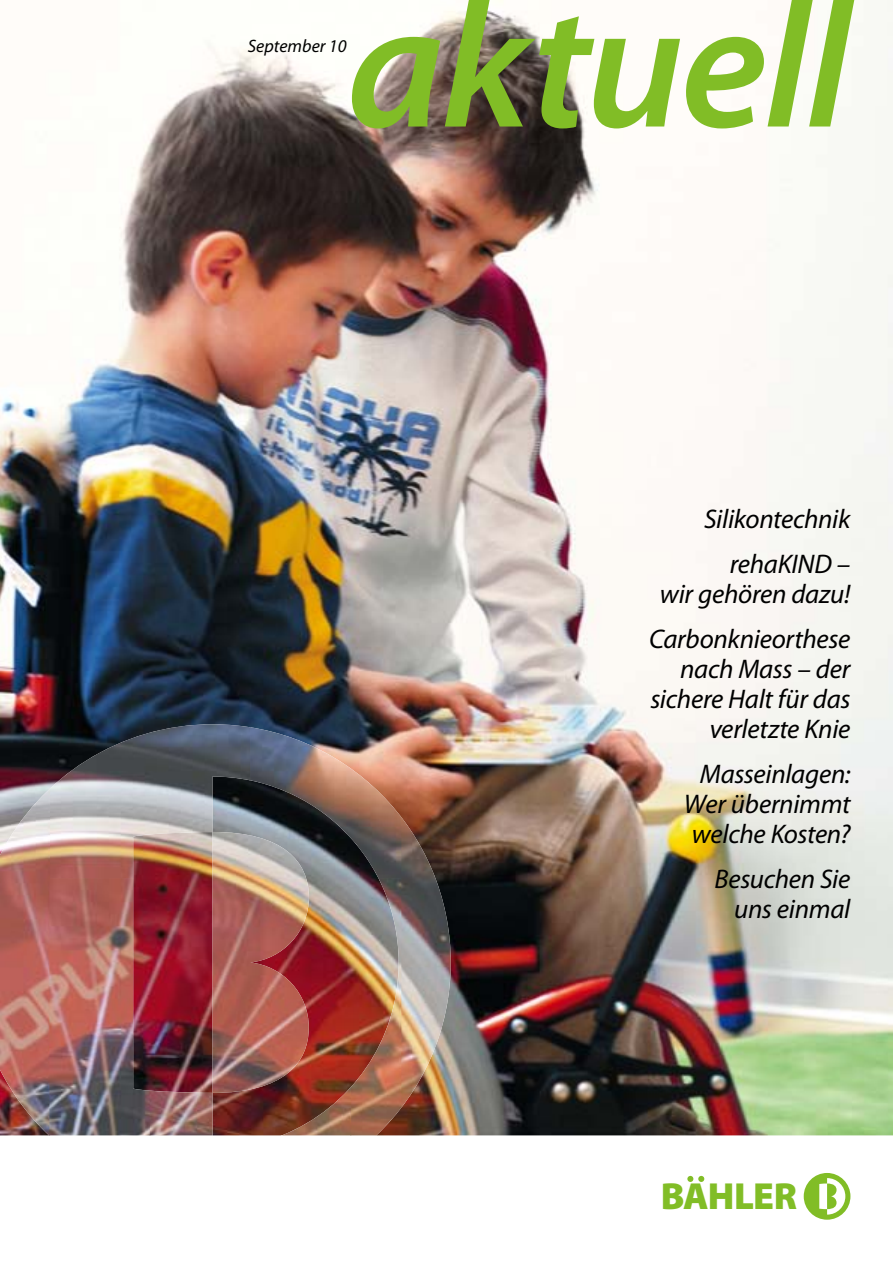
<style>
.page{position:relative;width:893px;height:1263px;background:#fff}
.page>*{position:absolute;margin:0;border:0;box-sizing:border-box;transform-origin:0 0}
.t1{font:italic 600 180px "Myriad Pro";letter-spacing:-.015em;color:#81bd26}
.t2{font:900 37.8px "Myriad Pro";letter-spacing:-.025em;color:#81bd26}
.t3{font:italic 27px/30px "Myriad Pro";letter-spacing:-.01em;color:#000;text-align:right}
.t4{font:italic 18px "Myriad Pro";color:#000}
</style>
<div class="page">
<img style="left:0;top:0;width:893px;height:1135px">
<svg style="left:687px;top:1176px;width:17px;height:6px"></svg>
<svg style="left:804px;top:1173px;width:46px;height:47px"></svg>
<svg style="left:49px;top:1135px;width:327px;height:1px"></svg>
<img style="left:49px;top:724px;width:202px;height:155px">
<img style="left:250px;top:727px;width:151px;height:100px">
<img style="left:0;top:788px;width:50px;height:347px">
<img style="left:401px;top:816px;width:50px;height:292px">
<img style="left:340px;top:827px;width:61px;height:52px">
<img style="left:49px;top:878px;width:101px;height:257px">
<img style="left:350px;top:878px;width:51px;height:257px">
<img style="left:150px;top:1087px;width:201px;height:48px">
<img style="left:212px;top:832px;width:97px;height:261px">
<h1 class="t1" style="left:347px;top:-48px;width:505px">aktuell</h1>
<p class="t4" style="left:248px;top:35px;width:100px">September 10</p>
<p class="t3" style="left:704px;top:496px;width:148px;line-height:45px">Silikontechnik rehaKIND –</p>
<p class="t3" style="left:649px;top:571px;width:203px;line-height:45px;text-align:center">wir gehören dazu!<br>Carbonknieorthese</p>
<p class="t3" style="left:650px;top:654px;width:202px">nach Mass – der sichere Halt für das verletzte Knie</p>
<p class="t3" style="left:684px;top:759px;width:168px;text-align:center">Masseinlagen:<br>Wer übernimmt welche Kosten?</p>
<p class="t3" style="left:715px;top:864px;width:137px">Besuchen Sie uns einmal</p>
<h2 class="t2" style="left:661px;top:1175px;width:138px">BAHLER</h2>
</div>
